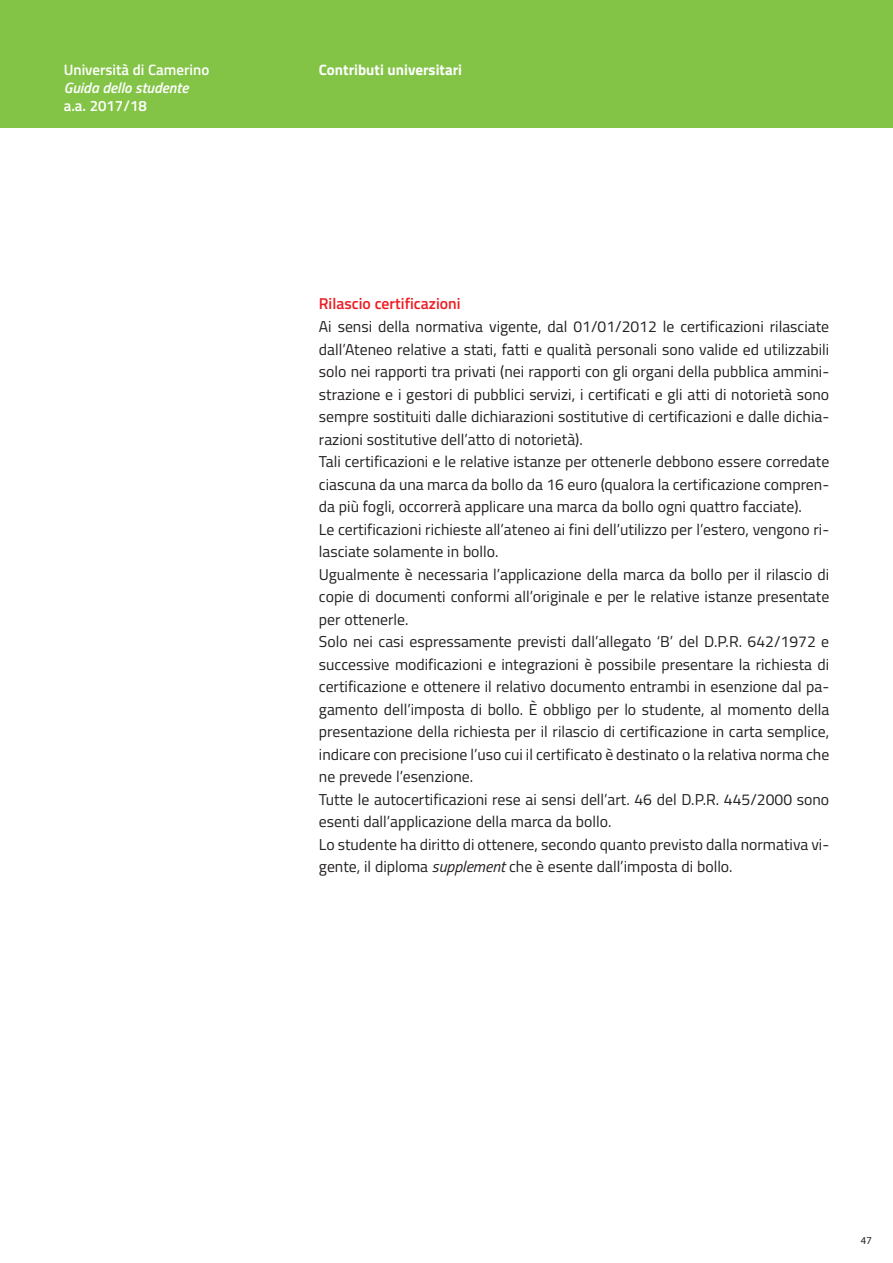
<style>
.page{position:relative;width:893px;height:1263px;background:#fff}
.page>*{position:absolute;margin:0;border:0;box-sizing:border-box;transform-origin:0 0}
.t1{font:15.75px/22.5px "Titillium";color:#231f20}
.t2{font:600 15.75px "Titillium";color:#ee1d23}
.t3{font:600 15px "Titillium";color:#fff}
.t4{font:700 15px "Titillium";color:#fff}
.t5{font:italic 600 15px "Titillium";color:#fff}
.t6{font:10.5px "Myriad";color:#231f20}
.s1{font-style:italic}
</style>
<div class="page">
<div style="left:0;top:0;width:893px;height:128px;background:#83c447"></div>
<p class="t3" style="left:64px;top:64px;width:147px">Università di Camerino</p>
<p class="t5" style="left:64px;top:82px;width:126px">Guida dello studente</p>
<p class="t3" style="left:64px;top:100px;width:85px">a.a. 2017/18</p>
<p class="t4" style="left:319px;top:65px;width:145px">Contributi universitari</p>
<p class="t2" style="left:319px;top:298px;width:143px">Rilascio certificazioni</p>
<p class="t1" style="left:319px;top:317px;width:512px">Ai sensi della normativa vigente, dal 01/01/2012 le certificazioni rilasciate dall’Ateneo relative a stati, fatti e qualità personali sono valide ed utilizzabili solo nei rapporti tra privati (nei rapporti con gli organi della pubblica ammini&shy;strazione e i gestori di pubblici servizi, i certificati e gli atti di notorietà sono sempre sostituiti dalle dichiarazioni sostitutive di certificazioni e dalle dichia&shy;razioni sostitutive dell’atto di notorietà).<br>Tali certificazioni e le relative istanze per ottenerle debbono essere corredate ciascuna da una marca da bollo da 16 euro (qualora la certificazione compren&shy;da più fogli, occorrerà applicare una marca da bollo ogni quattro facciate).<br>Le certificazioni richieste all’ateneo ai fini dell’utilizzo per l’estero, vengono ri&shy;lasciate solamente in bollo.<br>Ugualmente è necessaria l’applicazione della marca da bollo per il rilascio di copie di documenti conformi all’originale e per le relative istanze presentate per ottenerle.<br>Solo nei casi espressamente previsti dall’allegato ‘B’ del D.P.R. 642/1972 e successive modificazioni e integrazioni è possibile presentare la richiesta di certificazione e ottenere il relativo documento entrambi in esenzione dal pa&shy;gamento dell’imposta di bollo. è obbligo per lo studente, al momento della presentazione della richiesta per il rilascio di certificazione in carta semplice, indicare con precisione l’uso cui il certificato è destinato o la relativa norma che ne prevede l’esenzione.<br>Tutte le autocertificazioni rese ai sensi dell’art. 46 del D.P.R. 445/2000 sono esenti dall’applicazione della marca da bollo.<br>Lo studente ha diritto di ottenere, secondo quanto previsto dalla normativa vi&shy;gente, il diploma <span class="s1">supplement</span> che è esente dall’imposta di bollo.</p>
<p class="t6" style="left:861px;top:1237px;width:12px">47</p>
</div>
